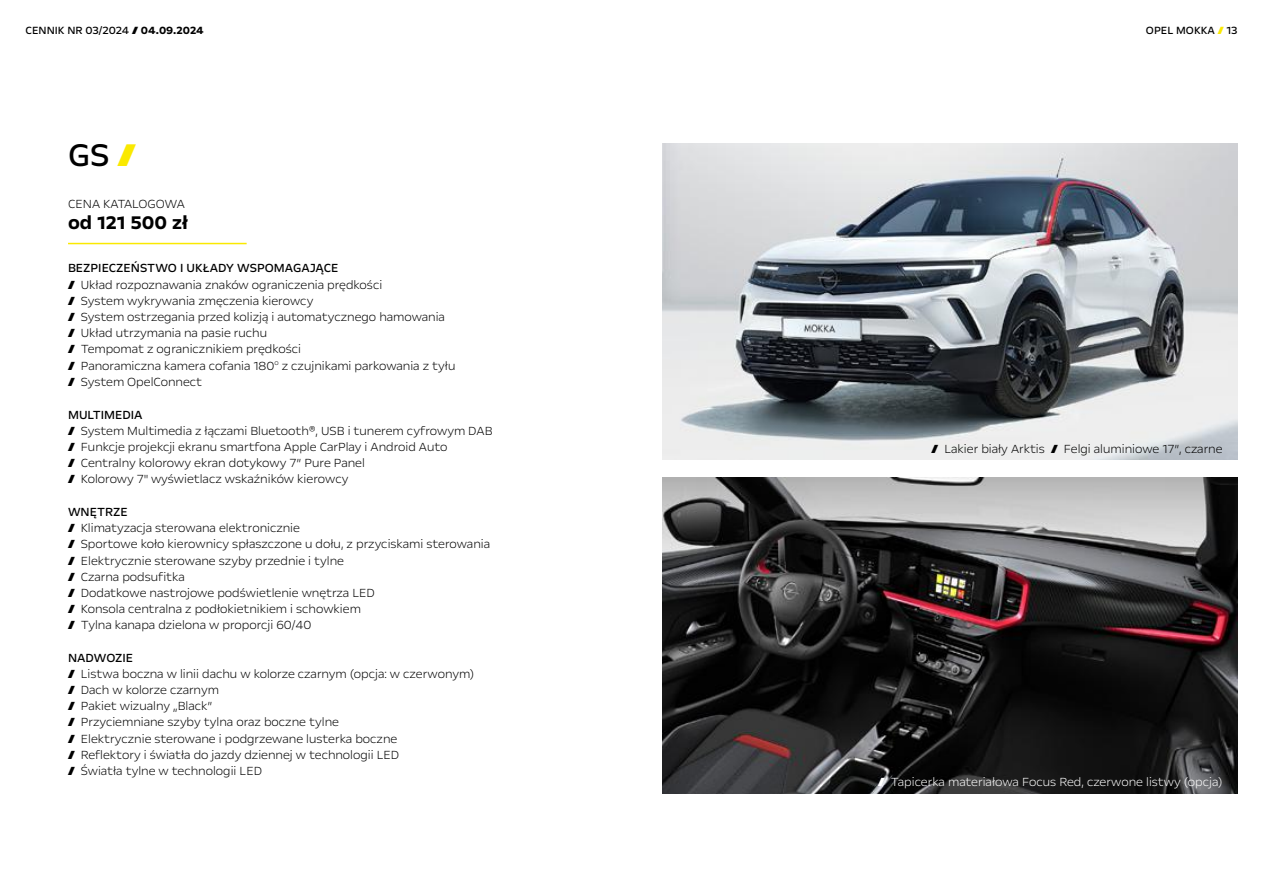
<style>
.page{position:relative;width:1263px;height:893px;background:#fff}
.page>*{position:absolute;margin:0;border:0;box-sizing:border-box;transform-origin:0 0}
.t1{font:36px "Opel Next";color:#000}
.t2{font:700 21px "Opel Next";color:#000}
.t3{font:300 13.5px/16.2px "Opel Next";color:#000}
.t4{font:300 13.5px "Opel Next";color:#fff}
.t5{font:12px "Opel Next";color:#000}
.s1{font-weight:700}
.s2{font-weight:400}
</style>
<div class="page">
<img style="left:662px;top:477px;width:575px;height:316px">
<img style="left:662px;top:144px;width:575px;height:316px">
<hr style="left:68px;top:243px;width:179px;height:1px;background:#fae900">
<p class="t5" style="left:26px;top:23px;width:180px">CENNIK NR 03/2024 <span class="s1">04.09.2024</span></p>
<p class="t5" style="left:1146px;top:23px;width:93px">OPEL MOKKA 13</p>
<h1 class="t1" style="left:68px;top:132px;width:43px">GS</h1>
<p class="t3" style="left:68px;top:195px;width:118px">CENA KATALOGOWA</p>
<h2 class="t2" style="left:68px;top:209px;width:121px">od 121 500 zł</h2>
<p class="t3" style="left:68px;top:260px;width:389px"><span class="s2">BEZPIECZEŃSTWO I UKŁADY WSPOMAGAJĄCE<br>˧</span> Układ rozpoznawania znaków ograniczenia prędkości<br><span class="s2">˧</span> System wykrywania zmęczenia kierowcy<br><span class="s2">˧</span> System ostrzegania przed kolizją i automatycznego hamowania<br><span class="s2">˧</span> Układ utrzymania na pasie ruchu<br><span class="s2">˧</span> Tempomat z ogranicznikiem prędkości<br><span class="s2">˧</span> Panoramiczna kamera cofania 180<sup>o</sup> z czujnikami parkowania z tyłu <span class="s2">˧</span> System OpelConnect</p>
<p class="t3" style="left:68px;top:406px;width:426px"><span class="s2">MULTIMEDIA<br>˧</span> System Multimedia z łączami Bluetooth®, USB i tunerem cyfrowym DAB <span class="s2">˧</span> Funkcje projekcji ekranu smartfona Apple CarPlay i Android Auto<br><span class="s2">˧</span> Centralny kolorowy ekran dotykowy 7” Pure Panel<br><span class="s2">˧</span> Kolorowy 7" wyświetlacz wskaźników kierowcy</p>
<p class="t3" style="left:68px;top:503px;width:424px"><span class="s2">WNĘTRZE<br>˧</span> Klimatyzacja sterowana elektronicznie<br><span class="s2">˧</span> Sportowe koło kierownicy spłaszczone u dołu, z przyciskami sterowania <span class="s2">˧</span> Elektrycznie sterowane szyby przednie i tylne<br><span class="s2">˧</span> Czarna podsufitka<br><span class="s2">˧</span> Dodatkowe nastrojowe podświetlenie wnętrza LED<br><span class="s2">˧</span> Konsola centralna z podłokietnikiem i schowkiem<br><span class="s2">˧</span> Tylna kanapa dzielona w proporcji 60/40</p>
<p class="t3" style="left:68px;top:649px;width:408px"><span class="s2">NADWOZIE<br>˧</span> Listwa boczna w linii dachu w kolorze czarnym (opcja: w czerwonym) <span class="s2">˧</span> Dach w kolorze czarnym<br><span class="s2">˧</span> Pakiet wizualny „Black”<br><span class="s2">˧</span> Przyciemniane szyby tylna oraz boczne tylne<br><span class="s2">˧</span> Elektrycznie sterowane i podgrzewane lusterka boczne<br><span class="s2">˧</span> Reflektory i światła do jazdy dziennej w technologii LED<br><span class="s2">˧</span> Światła tylne w technologii LED</p>
<p class="t3" style="left:944px;top:440px;width:102px">Lakier biały Arktis</p>
<p class="t3" style="left:1064px;top:440px;width:160px">Felgi aluminiowe 17”, czarne</p>
<p class="t4" style="left:878px;top:773px;width:346px"><span class="s2">˧</span> Tapicerka materiałowa Focus Red, czerwone listwy (opcja)</p>
</div>
